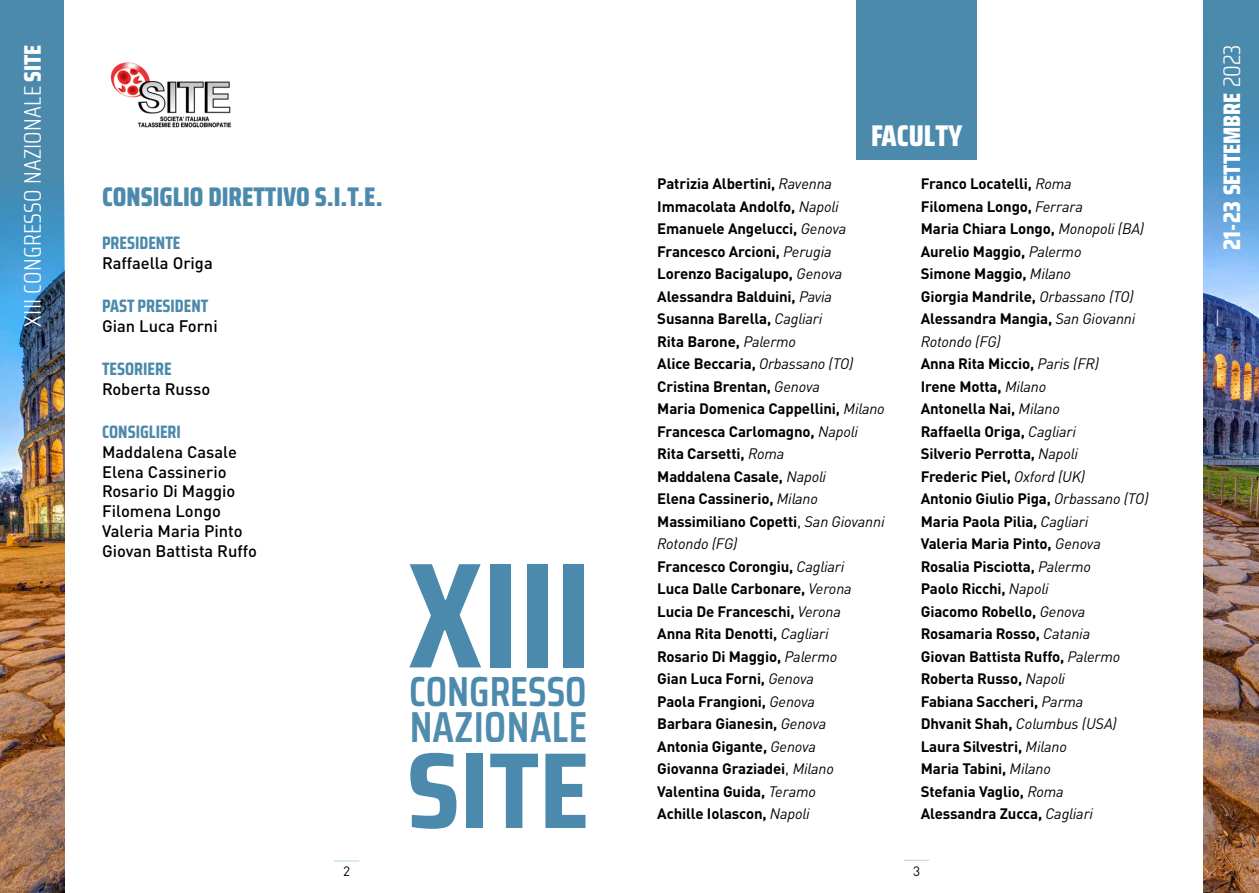
<style>
.page{position:relative;width:1259px;height:893px;background:#fff}
.page>*{position:absolute;margin:0;border:0;box-sizing:border-box;transform-origin:0 0}
.t1{font:700 150px "Saira Condensed";color:#4b8aac}
.t2{font:700 107.85px "Saira Condensed";color:#4b8aac;scale:1.11 1}
.t3{font:600 43.35px "Saira Condensed";letter-spacing:.01em;color:#4b8aac}
.t4{font:600 42px "Saira Condensed";color:#4b8aac}
.t5{font:800 30px "Saira Condensed";color:#fff}
.t6{font:800 27px "Saira Condensed";color:#4b8aac}
.t7{font:300 24px "Saira Condensed";letter-spacing:.01em;color:#fff}
.t8{font:800 24px "Saira Condensed";color:#fff}
.t9{font:700 18px "Saira Condensed";color:#4b8aac}
.t10{font:500 16.5px/19.8px "DIN Pro";color:#000}
.t11{font:700 15px/22.5px "DIN Pro";letter-spacing:-.01em;color:#000}
.t12{font:13.5px "DIN Pro";color:#000}
.s1{font-weight:800}
.s2{font-weight:300}
.s3{font-weight:400;font-style:italic}
.s4{font-weight:400}
</style>
<div class="page">
<div style="left:0;top:0;width:64px;height:893px;background:#4b8aac"></div>
<img style="left:0;top:196px;width:64px;height:697px">
<div style="left:1203px;top:0;width:56px;height:893px;background:#4b8aac"></div>
<img style="left:1203px;top:123px;width:56px;height:770px">
<svg style="left:334px;top:860px;width:25px;height:1px"></svg>
<svg style="left:903px;top:860px;width:26px;height:1px"></svg>
<img style="left:110px;top:62px;width:122px;height:66px">
<div style="left:856px;top:0;width:120px;height:160px;background:#4b8aac"></div>
<h3 class="t7" style="left:15px;top:326px;width:284px;rotate:-90deg">XIII CONGRESSO NAZIONALE <span class="s1">SITE</span></h3>
<h3 class="t8" style="left:1213px;top:250px;width:207px;rotate:-90deg">21-23 SETTEMBRE <span class="s2">2023</span></h3>
<h3 class="t5" style="left:871px;top:113px;width:93px">FACULTY</h3>
<p class="t11" style="left:657px;top:171px;width:229px">Patrizia Albertini, <span class="s3">Ravenna<br></span>Immacolata Andolfo, <span class="s3">Napoli<br></span>Emanuele Angelucci, <span class="s3">Genova<br></span>Francesco Arcioni, <span class="s3">Perugia<br></span>Lorenzo Bacigalupo, <span class="s3">Genova<br></span>Alessandra Balduini, <span class="s3">Pavia<br></span>Susanna Barella, <span class="s3">Cagliari<br></span>Rita Barone, <span class="s3">Palermo<br></span>Alice Beccaria, <span class="s3">Orbassano (TO)<br></span>Cristina Brentan, <span class="s3">Genova<br></span>Maria Domenica Cappellini, <span class="s3">Milano<br></span>Francesca Carlomagno, <span class="s3">Napoli<br></span>Rita Carsetti, <span class="s3">Roma<br></span>Maddalena Casale, <span class="s3">Napoli<br></span>Elena Cassinerio, <span class="s3">Milano<br></span>Massimiliano Copetti<span class="s4">,</span> <span class="s3">San Giovanni<br>Rotondo (FG)<br></span>Francesco Corongiu, <span class="s3">Cagliari<br></span>Luca Dalle Carbonare, <span class="s3">Verona<br></span>Lucia De Franceschi, <span class="s3">Verona<br></span>Anna Rita Denotti, <span class="s3">Cagliari<br></span>Rosario Di Maggio, <span class="s3">Palermo<br></span>Gian Luca Forni, <span class="s3">Genova<br></span>Paola Frangioni, <span class="s3">Genova<br></span>Barbara Gianesin, <span class="s3">Genova<br></span>Antonia Gigante, <span class="s3">Genova<br></span>Giovanna Graziadei<span class="s4">,</span> <span class="s3">Milano<br></span>Valentina Guida, <span class="s3">Teramo<br></span>Achille Iolascon, <span class="s3">Napoli</span></p>
<p class="t11" style="left:920px;top:171px;width:229px">Franco Locatelli, <span class="s3">Roma<br></span>Filomena Longo, <span class="s3">Ferrara<br></span>Maria Chiara Longo, <span class="s3">Monopoli (BA)<br></span>Aurelio Maggio, <span class="s3">Palermo<br></span>Simone Maggio, <span class="s3">Milano<br></span>Giorgia Mandrile, <span class="s3">Orbassano (TO)<br></span>Alessandra Mangia, <span class="s3">San Giovanni<br>Rotondo (FG)<br></span>Anna Rita Miccio, <span class="s3">Paris (FR)<br></span>Irene Motta, <span class="s3">Milano<br></span>Antonella Nai, <span class="s3">Milano<br></span>Raffaella Origa, <span class="s3">Cagliari<br></span>Silverio Perrotta, <span class="s3">Napoli<br></span>Frederic Piel, <span class="s3">Oxford (UK)<br></span>Antonio Giulio Piga, <span class="s3">Orbassano (TO)<br></span>Maria Paola Pilia, <span class="s3">Cagliari<br></span>Valeria Maria Pinto, <span class="s3">Genova<br></span>Rosalia Pisciotta, <span class="s3">Palermo<br></span>Paolo Ricchi, <span class="s3">Napoli<br></span>Giacomo Robello, <span class="s3">Genova<br></span>Rosamaria Rosso, <span class="s3">Catania<br></span>Giovan Battista Ruffo, <span class="s3">Palermo<br></span>Roberta Russo, <span class="s3">Napoli<br></span>Fabiana Saccheri, <span class="s3">Parma<br></span>Dhvanit Shah, <span class="s3">Columbus (USA)<br></span>Laura Silvestri, <span class="s3">Milano<br></span>Maria Tabini, <span class="s3">Milano<br></span>Stefania Vaglio, <span class="s3">Roma</span></p>
<h3 class="t6" style="left:102px;top:176px;width:282px">CONSIGLIO DIRETTIVO S.I.T.E.</h3>
<p class="t9" style="left:102px;top:229px;width:80px">PRESIDENTE</p>
<p class="t10" style="left:102px;top:251px;width:112px">Raffaella Origa</p>
<p class="t9" style="left:102px;top:292px;width:108px">PAST PRESIDENT</p>
<p class="t10" style="left:102px;top:314px;width:117px">Gian Luca Forni</p>
<p class="t9" style="left:102px;top:355px;width:71px">TESORIERE</p>
<p class="t10" style="left:102px;top:377px;width:110px">Roberta Russo</p>
<p class="t9" style="left:102px;top:418px;width:80px">CONSIGLIERI</p>
<p class="t10" style="left:102px;top:440px;width:156px">Maddalena Casale<br>Elena Cassinerio<br>Rosario Di Maggio<br>Filomena Longo<br>Valeria Maria Pinto<br>Giovan Battista Ruffo</p>
<h1 class="t1" style="left:407px;top:501px;width:186px">XIII</h1>
<h3 class="t4" style="left:409px;top:660px;width:179px">CONGRESSO</h3>
<h3 class="t3" style="left:409px;top:694px;width:179px">NAZIONALE</h3>
<h2 class="t2" style="left:407px;top:708px;width:166px">SITE</h2>
<p class="t11" style="left:920px;top:801px;width:174px">Alessandra Zucca, <span class="s3">Cagliari</span></p>
<p class="t12" style="left:343px;top:860px;width:9px">2</p>
<p class="t12" style="left:913px;top:860px;width:9px">3</p>
</div>
